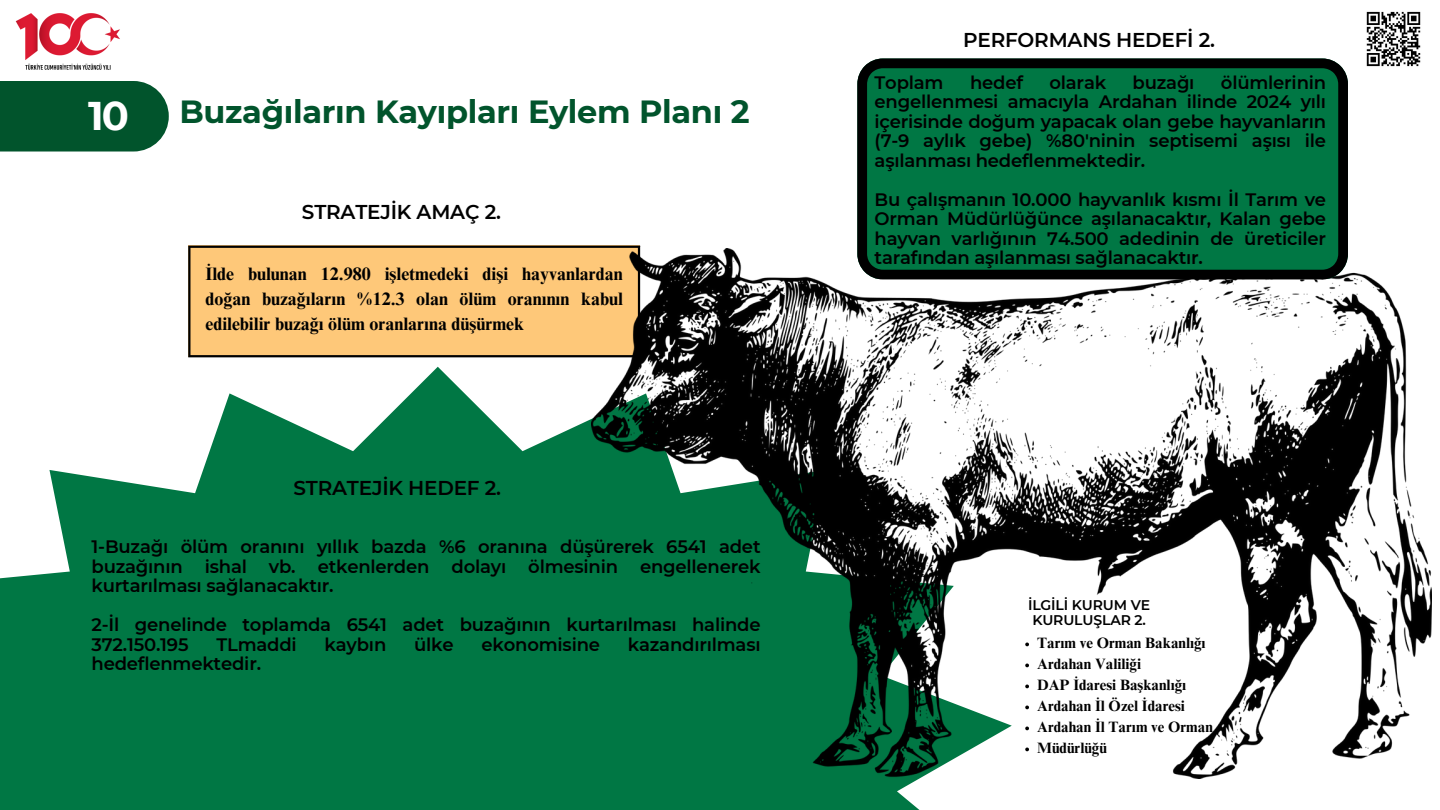
<style>
.page{position:relative;width:1440px;height:810px;background:#fff}
.page>*{position:absolute;margin:0;border:0;box-sizing:border-box;transform-origin:0 0}
.t1{font:700 40px "Montserrat";color:#fff}
.t2{font:700 32px "Montserrat";letter-spacing:-.01em;color:#01542c}
.t3{font:600 20px "Montserrat";letter-spacing:-.01em;color:#000}
.t4{font:600 18px/19.5px "Montserrat";letter-spacing:-.01em;color:#000;text-align:justify}
.t5{font:700 18px/24.8px "Times NRMT Pro";color:#000;text-align:justify}
.t6{font:700 15px "Times NRMT Pro";color:#000}
.t7{font:600 14px/15px "Montserrat";letter-spacing:-.01em;color:#000;text-align:center}
</style>
<div class="page">
<div style="left:0;top:81px;width:169px;height:71px;background:#01542c"></div>
<div style="left:188px;top:246px;width:452px;height:111px;background:#fec879"></div>
<hr style="left:188px;top:248px;width:2px;height:107px;background:#000">
<hr style="left:188px;top:246px;width:452px;height:2px;background:#000">
<hr style="left:188px;top:355px;width:452px;height:2px;background:#000">
<img style="left:1366px;top:11px;width:55px;height:56px">
<img style="left:15px;top:13px;width:105px;height:57px">
<svg style="left:0;top:367px;width:920px;height:443px;fill:#074"></svg>
<img style="left:592px;top:248px;width:840px;height:531px">
<svg style="left:857px;top:58px;width:491px;height:221px;background:#01693d"></svg>
<p class="t1" style="left:88px;top:91px;width:42px">10</p>
<p class="t2" style="left:179px;top:92px;width:572px">Buzağıların Kayıpları Eylem Planı 2</p>
<h1 class="t3" style="left:302px;top:200px;width:201px">STRATEJİK AMAÇ 2.</h1>
<h2 class="t5" style="left:205px;top:264px;width:419px">İlde bulunan 12.980 işletmedeki dişi hayvanlardan doğan buzağıların %12.3 olan ölüm oranının kabul edilebilir buzağı ölüm oranlarına düşürmek</h2>
<p class="t3" style="left:294px;top:475px;width:209px">STRATEJİK HEDEF 2.</p>
<p class="t4" style="left:92px;top:537px;width:671px">1-Buzağı ölüm oranını yıllık bazda %6 oranına düşürerek 6541 adet buzağının ishal vb. etkenlerden dolayı ölmesinin engellenerek kurtarılması sağlanacaktır.</p>
<h2 class="t4" style="left:92px;top:615px;width:671px">2-İl genelinde toplamda 6541 adet buzağının kurtarılması halinde<br>372.150.195</h2>
<h2 class="t4" style="left:216px;top:635px;width:79px">TLmaddi</h2>
<h2 class="t4" style="left:325px;top:635px;width:63px">kaybın</h2>
<h2 class="t4" style="left:414px;top:635px;width:41px">ülke</h2>
<h2 class="t4" style="left:482px;top:635px;width:120px">ekonomisine</h2>
<h2 class="t4" style="left:628px;top:635px;width:134px">kazandırılması</h2>
<h2 class="t4" style="left:92px;top:654px;width:171px">hedeflenmektedir.</h2>
<h3 class="t3" style="left:963px;top:28px;width:253px">PERFORMANS HEDEFİ 2.</h3>
<p class="t4" style="left:875px;top:73px;width:453px;text-indent:346px">ölümlerinin engellenmesi amacıyla Ardahan ilinde 2024 yılı içerisinde doğum yapacak olan gebe hayvanların (7-9 aylık gebe) %80'ninin septisemi aşısı ile aşılanması hedeflenmektedir.</p>
<p class="t4" style="left:875px;top:190px;width:453px">Bu çalışmanın 10.000 hayvanlık kısmı İl Tarım ve Orman Müdürlüğünce aşılanacaktır, Kalan gebe hayvan varlığının 74.500 adedinin de üreticiler tarafından aşılanması sağlanacaktır.</p>
<p class="t4" style="left:875px;top:73px;width:70px">Toplam</p>
<p class="t4" style="left:970px;top:73px;width:55px">hedef</p>
<p class="t4" style="left:1049px;top:73px;width:58px">olarak</p>
<p class="t4" style="left:1133px;top:73px;width:63px">buzağı</p>
<h3 class="t7" style="left:1028px;top:598px;width:124px">İLGİLİ KURUM VE<br>KURULUŞLAR 2.</h3>
<p class="t6" style="left:1037px;top:637px;width:170px">Tarım ve Orman Bakanlığı</p>
<p class="t6" style="left:1037px;top:658px;width:105px">Ardahan Valiliği</p>
<h2 class="t6" style="left:1037px;top:679px;width:151px">DAP İdaresi Başkanlığı</h2>
<h3 class="t6" style="left:1037px;top:700px;width:149px">Ardahan İl Özel İdaresi</h3>
<h3 class="t6" style="left:1037px;top:721px;width:177px">Ardahan İl Tarım ve Orman</h3>
<p class="t6" style="left:1037px;top:742px;width:71px">Müdürlüğü</p>
</div>
